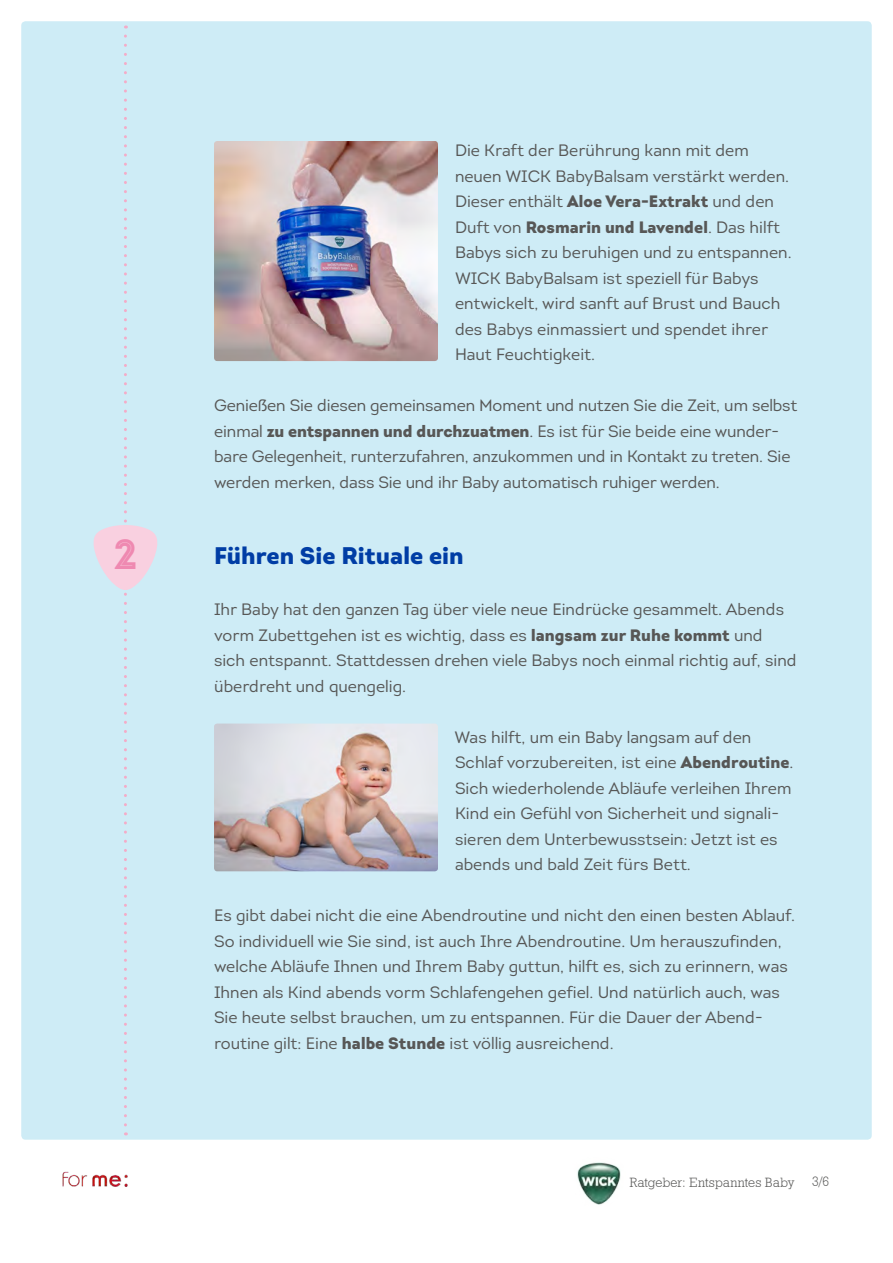
<style>
.page{position:relative;width:893px;height:1263px;background:#fff}
.page>*{position:absolute;margin:0;border:0;box-sizing:border-box;transform-origin:0 0}
.numbers{font:42px "Intro Black Inline";color:#ef89b1}
.content-zwischenline{font:900 24px "Intro";color:#003da5}
.content-copy{font:16.5px/25.5px "Intro";color:#575756}
.t1{font:13.5px "Geometric Slab 712 BT Light A";letter-spacing:.01em;color:#575756}
.s1{font-weight:900}
</style>
<div class="page">
<div style="left:21px;top:21px;width:851px;height:1119px;background:#ceecf6;border-radius:4px"></div>
<img style="left:62px;top:1171px;width:66px;height:16px">
<img style="left:577px;top:1162px;width:44px;height:43px">
<img style="left:214px;top:141px;width:224px;height:220px">
<img style="left:214px;top:723px;width:224px;height:148px">
<svg style="left:93px;top:36px;width:65px;height:1099px"></svg>
<p class="numbers" style="left:113px;top:528px;width:26px">2</p>
<p class="content-copy" style="left:455px;top:138px;width:338px">Die Kraft der Berührung kann mit dem neuen WICK BabyBalsam verstärkt werden.<br>Dieser enthält <span class="s1">Aloe Vera-Extrakt</span> und den Duft von <span class="s1">Rosmarin und Lavendel</span>. Das hilft Babys sich zu beruhigen und zu entspannen.<br>WICK BabyBalsam ist speziell für Babys entwickelt, wird sanft auf Brust und Bauch des Babys einmassiert und spendet ihrer Haut Feuchtigkeit.</p>
<p class="content-copy" style="left:214px;top:392px;width:585px">Genießen Sie diesen gemeinsamen Moment und nutzen Sie die Zeit, um selbst einmal <span class="s1">zu entspannen und durchzuatmen</span>. Es ist für Sie beide eine wunder&shy;bare Gelegenheit, runterzufahren, anzukommen und in Kontakt zu treten. Sie werden merken, dass Sie und ihr Baby automatisch ruhiger werden.</p>
<p class="content-zwischenline" style="left:214px;top:540px;width:251px">Führen Sie Rituale ein</p>
<p class="content-copy" style="left:214px;top:597px;width:584px">Ihr Baby hat den ganzen Tag über viele neue Eindrücke gesammelt. Abends vorm Zubettgehen ist es wichtig, dass es <span class="s1">langsam zur Ruhe kommt</span> und sich entspannt. Stattdessen drehen viele Babys noch einmal richtig auf, sind überdreht und quengelig.</p>
<p class="content-copy" style="left:454px;top:724px;width:340px">Was hilft, um ein Baby langsam auf den Schlaf vorzubereiten, ist eine <span class="s1">Abendroutine</span>.<br>Sich wiederholende Abläufe verleihen Ihrem Kind ein Gefühl von Sicherheit und signali&shy;sieren dem Unterbewusstsein: Jetzt ist es abends und bald Zeit fürs Bett.</p>
<p class="content-copy" style="left:214px;top:902px;width:583px">Es gibt dabei nicht die eine Abendroutine und nicht den einen besten Ablauf.<br>So individuell wie Sie sind, ist auch Ihre Abendroutine. Um herauszufinden, welche Abläufe Ihnen und Ihrem Baby guttun, hilft es, sich zu erinnern, was Ihnen als Kind abends vorm Schlafengehen gefiel. Und natürlich auch, was Sie heute selbst brauchen, um zu entspannen. Für die Dauer der Abend&shy;routine gilt: Eine <span class="s1">halbe Stunde</span> ist völlig ausreichend.</p>
<p class="t1" style="left:629px;top:1173px;width:166px">Ratgeber: Entspanntes Baby</p>
<p class="t1" style="left:812px;top:1173px;width:19px">3/6</p>
</div>
